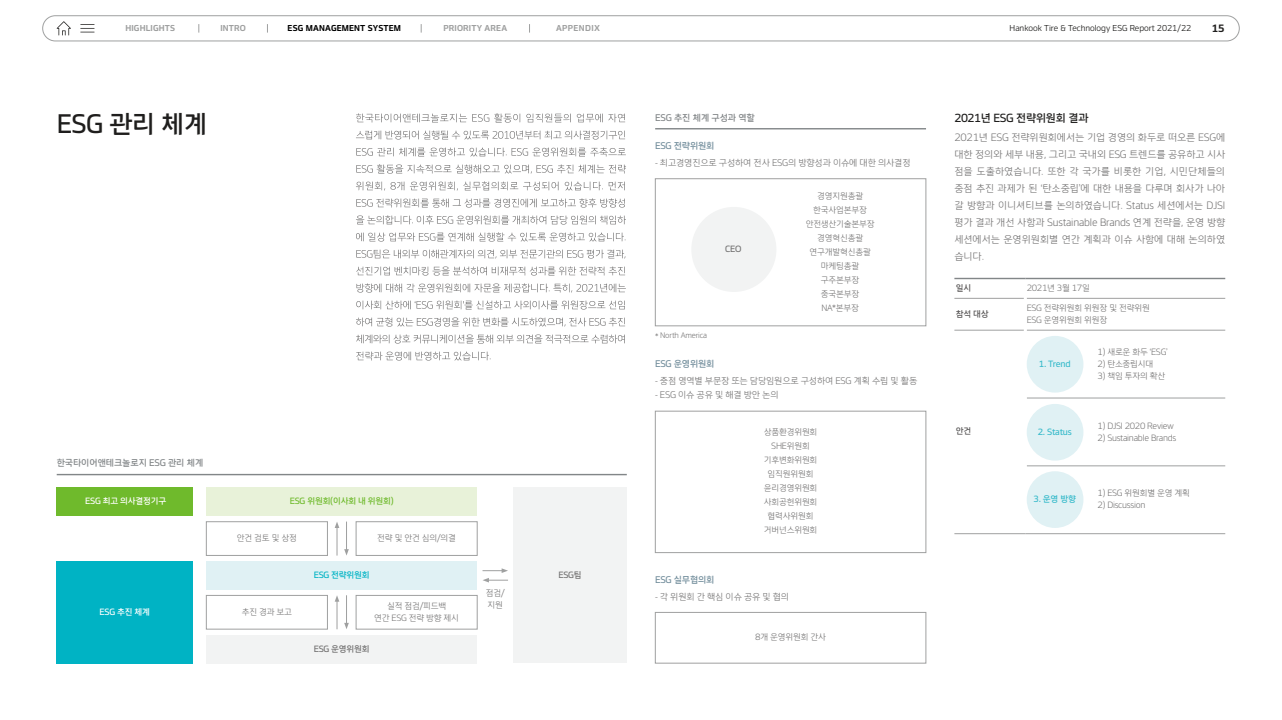
<style>
.page{position:relative;width:1282px;height:720px;background:#fff}
.page>*{position:absolute;margin:0;border:0;box-sizing:border-box;transform-origin:0 0}
.t1{font:25px "Hankook KR Regular";letter-spacing:-.02em;color:#1f1e1d}
.t2{font:11px "Hankook KR Regular";letter-spacing:-.03em;color:#1f1e1d}
.t3{font:10px/17px "Hankook KR Light";letter-spacing:-.02em;color:#727171;text-align:justify}
.t4{font:600 10px "Hankook";color:#1f1e1d}
.t5{font:9px "Hankook KR Light";letter-spacing:-.03em;color:#727171}
.t6{font:9px "Hankook KR Regular";letter-spacing:-.02em;color:#828688}
.t7{font:9px "Hankook KR Regular";letter-spacing:-.03em;color:#748f9d}
.t8{font:9px "Hankook KR Light";letter-spacing:.215em;color:#727171}
.t9{font:8.5px/14px "Hankook KR Light";letter-spacing:-.03em;color:#727171;text-align:center}
.t10{font:8.5px "Hankook KR Regular";letter-spacing:-.03em;color:#36baca}
.t11{font:8.5px "Hankook KR Regular";letter-spacing:-.03em;color:#fff}
.t12{font:8.5px "Hankook KR Regular";letter-spacing:-.03em;color:#6fba2c}
.t13{font:8.5px "Hankook KR Regular";letter-spacing:-.03em;color:#727171}
.t14{font:8.5px "Hankook KR Regular";letter-spacing:-.03em;color:#00b3c4}
.t15{font:8.5px "Hankook KR Regular";letter-spacing:-.03em;color:#595757}
.t16{font:8px "Hankook";color:#1f1e1d}
.t17{font:600 8px "Hankook";letter-spacing:.02em;color:#9fa0a0}
.t18{font:600 8px "Hankook";letter-spacing:.02em;color:#000}
.t19{font:600 8px "Hankook";letter-spacing:.05em;color:#9fa0a0}
.t20{font:7.5px "Hankook KR Light";letter-spacing:-.03em;color:#727171}
</style>
<div class="page">
<svg style="left:356px;top:352px;width:134px;height:9px"></svg>
<svg style="left:356px;top:334px;width:268px;height:10px"></svg>
<svg style="left:356px;top:317px;width:269px;height:10px"></svg>
<svg style="left:356px;top:301px;width:268px;height:9px"></svg>
<svg style="left:356px;top:283px;width:270px;height:10px"></svg>
<svg style="left:356px;top:266px;width:269px;height:10px"></svg>
<svg style="left:356px;top:250px;width:269px;height:9px"></svg>
<svg style="left:356px;top:232px;width:269px;height:10px"></svg>
<svg style="left:356px;top:215px;width:270px;height:10px"></svg>
<svg style="left:356px;top:198px;width:269px;height:10px"></svg>
<svg style="left:356px;top:181px;width:268px;height:10px"></svg>
<svg style="left:356px;top:164px;width:270px;height:10px"></svg>
<svg style="left:356px;top:148px;width:270px;height:9px"></svg>
<svg style="left:356px;top:131px;width:269px;height:9px"></svg>
<svg style="left:356px;top:113px;width:269px;height:10px"></svg>
<hr style="left:655px;top:128px;width:271px;height:1px;background:#828688">
<hr style="left:57px;top:474px;width:569px;height:1px;background:#828688">
<div style="left:206px;top:488px;width:271px;height:28px;background:#e8f2d9"></div>
<div style="left:206px;top:522px;width:121px;height:34px;border:1px solid #9fa0a0"></div>
<div style="left:206px;top:595px;width:121px;height:34px;border:1px solid #9fa0a0"></div>
<div style="left:356px;top:522px;width:121px;height:34px;border:1px solid #9fa0a0"></div>
<div style="left:655px;top:179px;width:271px;height:147px;border:1px solid #9fa0a0"></div>
<div style="left:655px;top:411px;width:271px;height:142px;border:1px solid #9fa0a0"></div>
<div style="left:655px;top:612px;width:271px;height:51px;border:1px solid #9fa0a0"></div>
<div style="left:356px;top:595px;width:121px;height:34px;border:1px solid #9fa0a0"></div>
<div style="left:57px;top:488px;width:136px;height:28px;background:#6fba2c"></div>
<div style="left:57px;top:561px;width:136px;height:102px;background:#00b3c4"></div>
<div style="left:206px;top:561px;width:271px;height:29px;background:#e0f1f4"></div>
<div style="left:206px;top:635px;width:271px;height:28px;background:#f2f3f3"></div>
<div style="left:513px;top:488px;width:113px;height:175px;background:#f2f3f3"></div>
<div style="left:691px;top:207px;width:85px;height:85px;background:#f2f3f3;border-radius:50%"></div>
<svg style="left:334px;top:522px;width:15px;height:34px"></svg>
<svg style="left:482px;top:568px;width:26px;height:15px"></svg>
<svg style="left:334px;top:595px;width:15px;height:34px"></svg>
<hr style="left:954px;top:298px;width:69px;height:1px;background:#9fa0a0">
<hr style="left:1026px;top:298px;width:199px;height:1px;background:#9fa0a0">
<hr style="left:954px;top:330px;width:69px;height:1px;background:#9fa0a0">
<hr style="left:1026px;top:330px;width:199px;height:1px;background:#9fa0a0">
<hr style="left:1026px;top:398px;width:199px;height:1px;background:#9fa0a0">
<hr style="left:1026px;top:466px;width:199px;height:1px;background:#9fa0a0">
<hr style="left:954px;top:278px;width:71px;height:1px;background:#828688">
<hr style="left:1025px;top:278px;width:200px;height:1px;background:#828688">
<hr style="left:1025px;top:534px;width:200px;height:1px;background:#9fa0a0">
<hr style="left:954px;top:534px;width:71px;height:1px;background:#9fa0a0">
<div style="left:1026px;top:336px;width:57px;height:57px;background:#e0f1f4;border-radius:50%"></div>
<div style="left:1026px;top:404px;width:57px;height:57px;background:#e0f1f4;border-radius:50%"></div>
<div style="left:1026px;top:471px;width:57px;height:57px;background:#e0f1f4;border-radius:50%"></div>
<div style="left:43px;top:16px;width:1196px;height:25px;border:1px solid #9fa0a0;border-radius:13px"></div>
<svg style="left:57px;top:21px;width:14px;height:14px"></svg>
<svg style="left:80px;top:24px;width:14px;height:9px"></svg>
<p class="t17" style="left:125px;top:22px;width:51px">HIGHLIGHTS</p>
<p class="t17" style="left:220px;top:22px;width:27px">INTRO</p>
<p class="t18" style="left:287px;top:22px;width:115px">ESG MANAGEMENT SYSTEM</p>
<p class="t17" style="left:443px;top:22px;width:65px">PRIORITY AREA</p>
<p class="t19" style="left:556px;top:22px;width:45px">APPENDIX</p>
<p class="t16" style="left:1009px;top:22px;width:183px">Hankook Tire &amp; Technology ESG Report 2021/22</p>
<p class="t4" style="left:1211px;top:21px;width:14px">15</p>
<h1 class="t1" style="left:57px;top:110px;width:152px">ESG 관리 체계</h1>
<p class="t6" style="left:655px;top:112px;width:101px">ESG 추진 체계 구성과 역할</p>
<p class="t2" style="left:954px;top:112px;width:136px">2021년 ESG 전략위원회 결과</p>
<p class="t3" style="left:954px;top:130px;width:272px">2021년 ESG 전략위원회에서는 기업 경영의 화두로 떠오른 ESG에 대한 정의와 세부 내용, 그리고 국내외 ESG 트렌드를 공유하고 시사 점을 도출하였습니다. 또한 각 국가를 비롯한 기업, 시민단체들의 중점 추진 과제가 된 ‘탄소중립’에 대한 내용을 다루며 회사가 나아 갈 방향과 이니셔티브를 논의하였습니다. Status 세션에서는 DJSI 평가 결과 개선 사항과 Sustainable Brands 연계 전략을, 운영 방향 세션에서는 운영위원회별 연간 계획과 이슈 사항에 대해 논의하였 습니다.</p>
<p class="t7" style="left:655px;top:140px;width:61px">ESG 전략위원회</p>
<p class="t5" style="left:655px;top:158px;width:257px">- 최고경영진으로 구성하여 전사 ESG의 방향성과 이슈에 대한 의사결정</p>
<p class="t9" style="left:805px;top:189px;width:71px">경영지원총괄 한국사업본부장 안전생산기술본부장 경영혁신총괄 연구개발혁신총괄 마케팅총괄 구주본부장 중국본부장<br>NA*본부장</p>
<p class="t13" style="left:725px;top:244px;width:18px">CEO</p>
<p class="t15" style="left:955px;top:283px;width:17px">일시</p>
<p class="t9" style="left:1026px;top:281px;width:65px">2021년 3월 17일</p>
<p class="t15" style="left:955px;top:309px;width:34px">참석 대상</p>
<p class="t9" style="left:1026px;top:302px;width:125px;line-height:12px;text-align:left">ESG 전략위원회 위원장 및 전략위원<br>ESG 운영위원회 위원장</p>
<p class="t6" style="left:57px;top:458px;width:148px">한국타이어앤테크놀로지 ESG 관리 체계</p>
<p class="t11" style="left:85px;top:496px;width:83px">ESG 최고 의사결정기구</p>
<p class="t11" style="left:99px;top:607px;width:52px">ESG 추진 체계</p>
<p class="t12" style="left:290px;top:496px;width:106px">ESG 위원회(이사회 내 위원회)</p>
<p class="t9" style="left:237px;top:531px;width:62px">안건 검토 및 상정</p>
<p class="t9" style="left:377px;top:531px;width:80px">전략 및 안건 심의/의결</p>
<p class="t9" style="left:242px;top:605px;width:52px">추진 경과 보고</p>
<p class="t14" style="left:314px;top:570px;width:58px">ESG 전략위원회</p>
<p class="t9" style="left:374px;top:600px;width:86px;line-height:12px">실적 점검/피드백<br>연간 ESG 전략 방향 제시</p>
<p class="t13" style="left:314px;top:644px;width:58px">ESG 운영위원회</p>
<p class="t9" style="left:486px;top:588px;width:20px;line-height:12px;text-align:left">점검/ 지원</p>
<p class="t13" style="left:558px;top:570px;width:25px">ESG팀</p>
<p class="t20" style="left:655px;top:331px;width:53px">* North America</p>
<p class="t7" style="left:655px;top:359px;width:61px">ESG 운영위원회</p>
<p class="t5" style="left:655px;top:377px;width:264px">- 중점 영역별 부문장 또는 담당임원으로 구성하여 ESG 계획 수립 및 활동</p>
<p class="t5" style="left:655px;top:391px;width:125px">- ESG 이슈 공유 및 해결 방안 논의</p>
<p class="t9" style="left:763px;top:426px;width:55px">상품환경위원회<br>SHE위원회 기후변화위원회 임직원위원회 윤리경영위원회 사회공헌위원회 협력사위원회 거버넌스위원회</p>
<p class="t7" style="left:655px;top:574px;width:61px">ESG 실무협의회</p>
<p class="t8" style="left:655px;top:592px;width:136px">-각위원회간핵심이슈공유및협의</p>
<p class="t9" style="left:755px;top:631px;width:72px">8개 운영위원회 간사</p>
<p class="t15" style="left:955px;top:426px;width:17px">안건</p>
<p class="t10" style="left:1038px;top:359px;width:33px">1. Trend</p>
<p class="t10" style="left:1037px;top:427px;width:35px">2. Status</p>
<p class="t10" style="left:1033px;top:494px;width:44px">3. 운영 방향</p>
<p class="t9" style="left:1097px;top:345px;width:72px">1) 새로운 화두 ‘ESG’</p>
<p class="t9" style="left:1097px;top:357px;width:57px">2) 탄소중립시대</p>
<p class="t9" style="left:1097px;top:369px;width:69px">3) 책임 투자의 확산</p>
<p class="t9" style="left:1097px;top:419px;width:78px">1) DJSI 2020 Review</p>
<p class="t9" style="left:1097px;top:431px;width:80px">2) Sustainable Brands</p>
<p class="t9" style="left:1097px;top:486px;width:94px">1) ESG 위원회별 운영 계획</p>
<p class="t9" style="left:1097px;top:498px;width:49px">2) Discussion</p>
</div>
